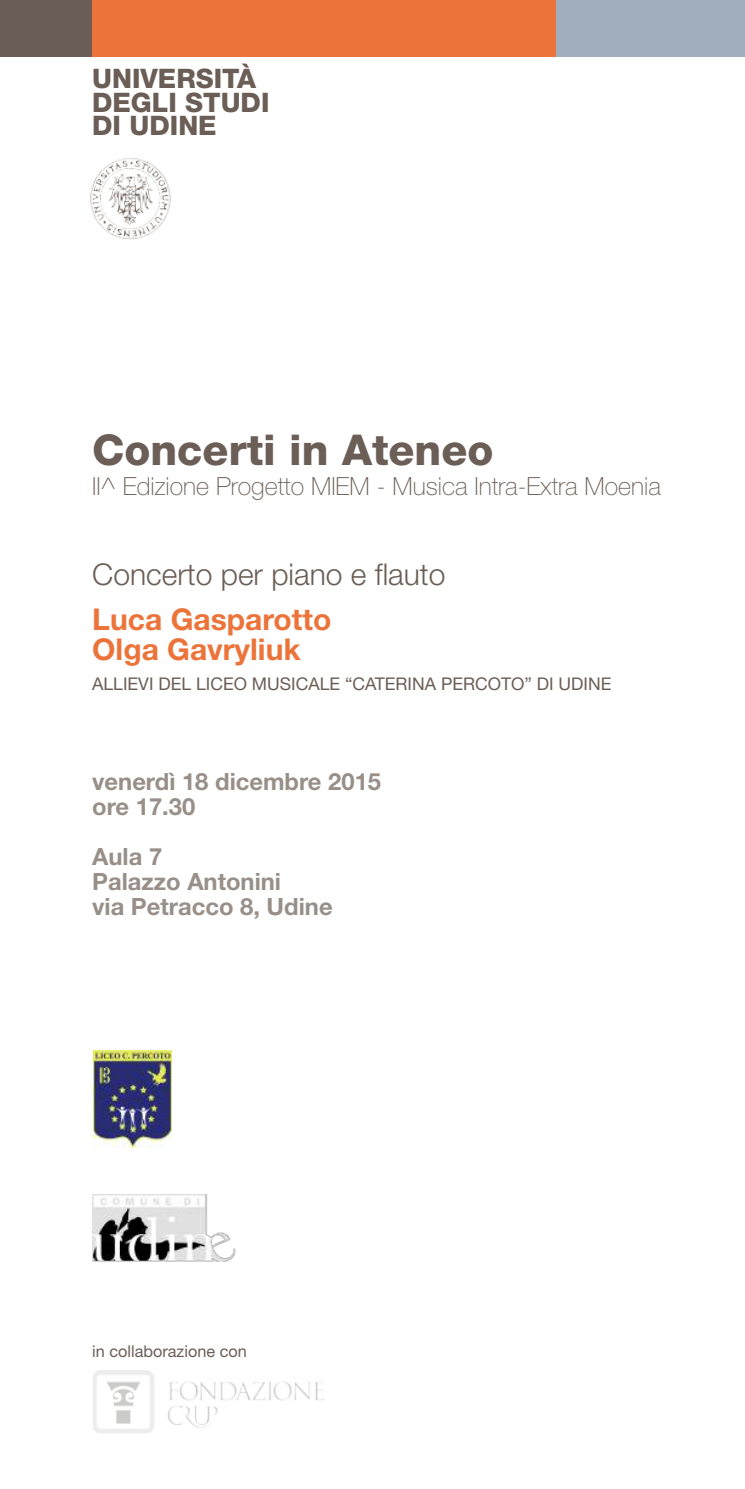
<style>
.page{position:relative;width:745px;height:1489px;background:#fff}
.page>*{position:absolute;margin:0;border:0;box-sizing:border-box;transform-origin:0 0}
.t1{font:800 42.5px "Helvetica Neue LT Std";color:#6b5e56}
.t2{font:700 30px/30px "Helvetica Neue LT Std";color:#ec743b}
.t3{font:300 30px "Helvetica Neue LT Std";color:#6b5e56}
.t4{font:800 27px/23.5px "Helvetica Neue LT Std";color:#6b5e56}
.t5{font:100 25px "Helvetica Neue LT Std";color:#6b5e56}
.t6{font:700 23.75px/25px "Helvetica Neue LT Std";color:#988f89}
.t7{font:17.5px "Helvetica Neue LT Std";color:#6b5e56}
.t8{font:16.25px "Helvetica Neue LT Std";color:#6b5e56}
</style>
<div class="page">
<img style="left:90px;top:158px;width:80px;height:81px">
<img style="left:93px;top:1370px;width:230px;height:63px">
<div style="left:31px;top:0;width:658px;height:57px;background:#ec743b"></div>
<div style="left:556px;top:0;width:188px;height:57px;background:#a1afbc"></div>
<div style="left:0;top:0;width:92px;height:57px;background:#6b5e56"></div>
<img style="left:92px;top:1194px;width:144px;height:67px">
<img style="left:93px;top:1050px;width:78px;height:97px">
<p class="t4" style="left:92px;top:69px;width:179px">UNIVERSITÀ<br>DEGLI STUDI<br>DI UDINE</p>
<h1 class="t1" style="left:92px;top:434px;width:402px">Concerti in Ateneo</h1>
<p class="t5" style="left:92px;top:477px;width:570px">II^ Edizione Progetto MIEM - Musica Intra-Extra Moenia</p>
<p class="t3" style="left:92px;top:563px;width:354px">Concerto per piano e flauto</p>
<p class="t2" style="left:92px;top:607px;width:240px">Luca Gasparotto<br>Olga Gavryliuk</p>
<p class="t7" style="left:92px;top:677px;width:520px">ALLIEVI DEL LICEO MUSICALE “CATERINA PERCOTO” DI UDINE</p>
<p class="t6" style="left:92px;top:771px;width:290px">venerdì 18 dicembre 2015 ore 17.30</p>
<p class="t6" style="left:92px;top:846px;width:242px">Aula 7<br>Palazzo Antonini<br>via Petracco 8, Udine</p>
<p class="t8" style="left:92px;top:1345px;width:156px">in collaborazione con</p>
</div>
